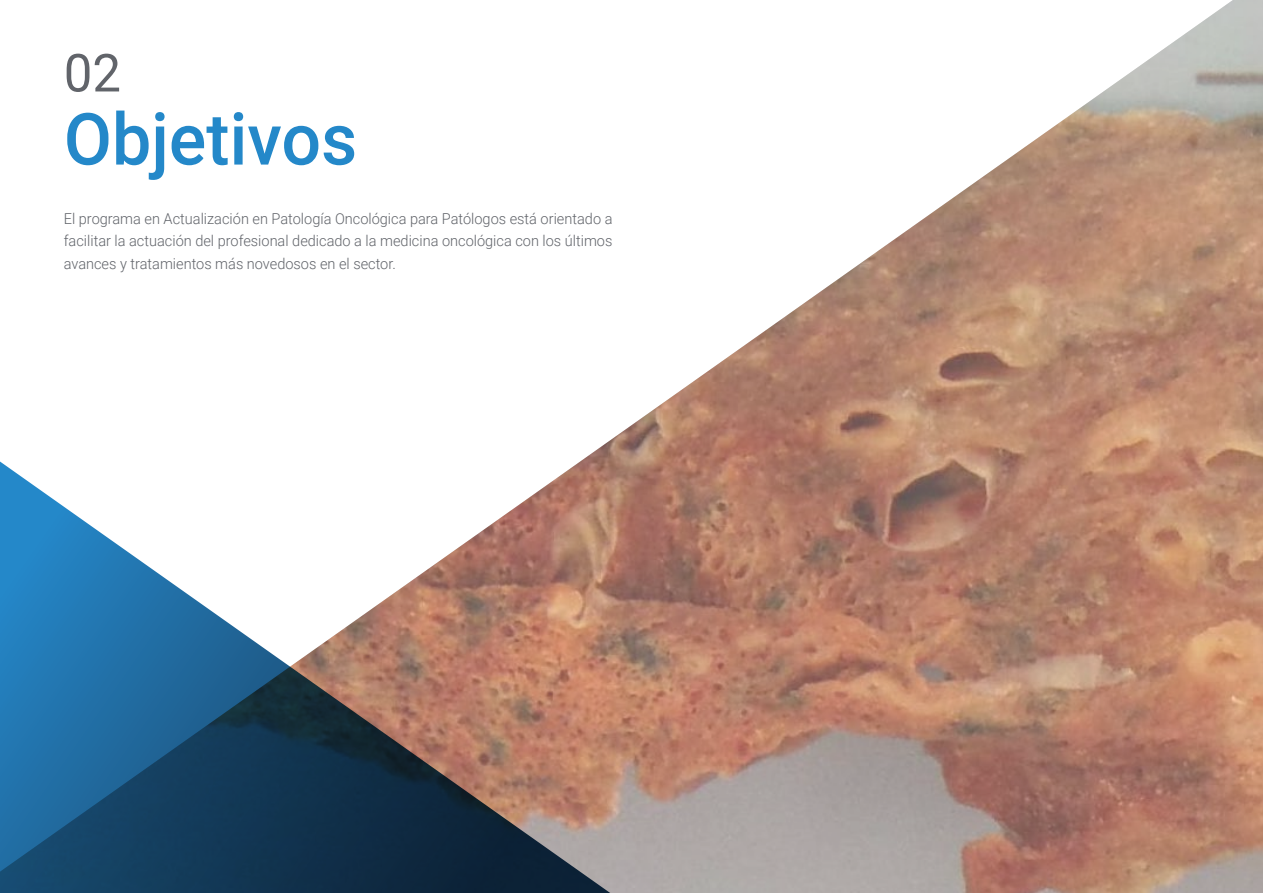
<style>
.page{position:relative;width:1263px;height:893px;background:#fff}
.page>*{position:absolute;margin:0;border:0;box-sizing:border-box;transform-origin:0 0}
.t1{font:500 72px "Roboto";color:#2488c9}
.t2{font:52.5px "Roboto";color:#61646a}
.t3{font:300 15px/22.5px "Roboto";color:#61646a;text-align:justify}
</style>
<div class="page">
<img style="left:602px;top:0;width:661px;height:893px">
<svg style="left:0;top:446px;width:640px;height:447px"></svg>
<h2 class="t2" style="left:64px;top:36px;width:59px">02</h2>
<h1 class="t1" style="left:64px;top:89px;width:295px">Objetivos</h1>
<p class="t3" style="left:64px;top:207px;width:550px">El programa en Actualización en Patología Oncológica para Patólogos está orientado a facilitar la actuación del profesional dedicado a la medicina oncológica con los últimos avances y tratamientos más novedosos en el sector.</p>
</div>
